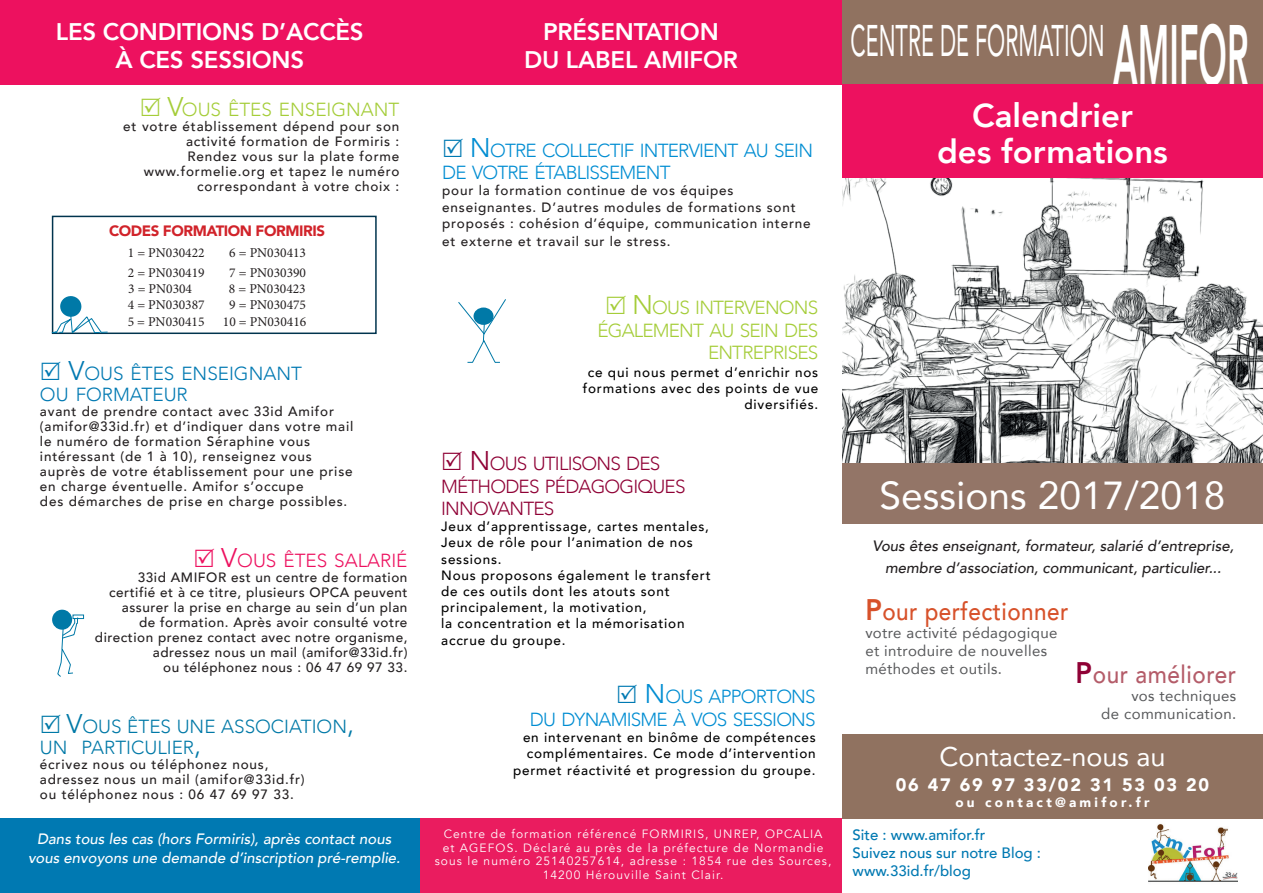
<style>
.page{position:relative;width:1263px;height:893px;background:#fff}
.page>*{position:absolute;margin:0;border:0;box-sizing:border-box;transform-origin:0 0}
.t1{font:800 85.35px "Avenir";color:#fff;scale:.4 1}
.t2{font:44.1px "Avenir";color:#fff;scale:.49 1}
.t3{font:39px "Avenir";color:#fff}
.t4{font:800 33px/36px "Avenir";color:#fff;text-align:center}
.t5{font:27px "Avenir";color:#fff}
.t6{font:500 24.75px "Avenir";letter-spacing:.02em;color:#d7512a;scale:.91 1}
.t7{font:500 24.75px "Avenir";letter-spacing:.025em;color:#b45c69;scale:.91 1}
.t8{font:800 24px/28.8px "Avenir";letter-spacing:-.01em;color:#fff;text-align:center}
.t9{font:300 18.9px/22.5px "Avenir";letter-spacing:-.045em;color:#008dd2;text-align:right}
.t10{font:300 18.9px/22.5px "Avenir";letter-spacing:-.045em;color:#8f0135}
.t11{font:300 18.9px/22.5px "Avenir";letter-spacing:-.045em;color:#a5cd39;text-align:right}
.t12{font:300 18.9px/21px "Avenir";color:#0079a7}
.t13{font:300 18.9px/21px "Avenir";color:#0079b2}
.t14{font:300 18.9px "Avenir";color:#a5cd39}
.t15{font:300 18.9px "Avenir";color:#ed115f}
.t16{font:900 18px "Avenir";letter-spacing:.1em;color:#fff}
.t17{font:italic 500 15px/21.6px "Avenir";color:#231f20;text-align:center}
.t18{font:15px/18px "Avenir";letter-spacing:.025em;color:#57585a}
.t19{font:italic 500 15px/19.5px "Avenir";color:#fff;text-align:center}
.t20{font:500 15px/18px "Avenir";color:#0079b2}
.t21{font:900 15px "Avenir";letter-spacing:-.03em;color:#d1232a}
.t22{font:500 13.5px/15px "Avenir";letter-spacing:.06em;color:#231f20}
.t23{font:500 13.5px/16.2px "Avenir";letter-spacing:.06em;color:#000001;text-align:right}
.t24{font:500 13.5px/15px "Avenir";letter-spacing:.04em;color:#231f20;text-align:right}
.t25{font:13.5px "Minion Pro";color:#231f20}
.t26{font:900 13.5px "Avenir";letter-spacing:.24em;color:#fff}
.t27{font:12px/13.5px "Avenir";letter-spacing:.09em;color:#fff;text-align:center}
.s1{font-size:27px}
.s2{font-weight:800;font-size:29.7px}
.s3{font-weight:800;font-size:29.7px;color:#8f0135}
</style>
<div class="page">
<div style="left:0;top:819px;width:421px;height:74px;background:#0079b2"></div>
<div style="left:420px;top:819px;width:422px;height:74px;background:#ea1c5f"></div>
<div style="left:52px;top:216px;width:325px;height:118px;border:2px solid #00344e"></div>
<img style="left:1148px;top:824px;width:90px;height:58px">
<img style="left:842px;top:177px;width:421px;height:286px">
<div style="left:52px;top:610px;width:20px;height:20px;background:#0079a7;border-radius:50%"></div>
<svg style="left:56px;top:614px;width:29px;height:63px"></svg>
<div style="left:842px;top:463px;width:421px;height:61px;background:#937567"></div>
<div style="left:0;top:0;width:853px;height:84px;background:#ed115f"></div>
<div style="left:842px;top:0;width:421px;height:84px;background:#907260"></div>
<div style="left:842px;top:735px;width:421px;height:84px;background:#907260"></div>
<svg style="left:458px;top:299px;width:48px;height:64px"></svg>
<div style="left:60px;top:296px;width:22px;height:21px;background:#0079a7;border-radius:50%"></div>
<svg style="left:51px;top:312px;width:58px;height:22px"></svg>
<div style="left:842px;top:84px;width:421px;height:93px;background:#ed115f"></div>
<h3 class="t8" style="left:56px;top:17px;width:309px">LES CONDITIONS D’ACCÈS<br>À CES SESSIONS</h3>
<h3 class="t8" style="left:524px;top:17px;width:215px">PRÉSENTATION<br>DU LABEL AMIFOR</h3>
<h3 class="t14" style="left:167px;top:98px;width:233px"><span class="s1">V</span>OUS ÊTES ENSEIGNANT</h3>
<p class="t22" style="left:123px;top:118px;width:278px;text-align:right">et votre établissement dépend pour son activité formation de Formiris :<br>Rendez vous sur la plate forme www.formelie.org et tapez le numéro correspondant à votre choix :</p>
<p class="t21" style="left:109px;top:218px;width:217px">CODES FORMATION FORMIRIS</p>
<p class="t25" style="left:128px;top:243px;width:78px">1 = PN030422</p>
<p class="t25" style="left:229px;top:243px;width:78px">6 = PN030413</p>
<p class="t25" style="left:128px;top:264px;width:78px">2 = PN030419</p>
<p class="t25" style="left:229px;top:264px;width:78px">7 = PN030390</p>
<p class="t25" style="left:128px;top:280px;width:65px">3 = PN0304</p>
<p class="t25" style="left:229px;top:280px;width:78px">8 = PN030423</p>
<p class="t25" style="left:128px;top:296px;width:78px">4 = PN030387</p>
<p class="t25" style="left:229px;top:296px;width:78px">9 = PN030475</p>
<p class="t25" style="left:128px;top:312px;width:78px">5 = PN030415</p>
<p class="t25" style="left:223px;top:312px;width:85px">10 = PN030416</p>
<h3 class="t13" style="left:40px;top:363px;width:263px;text-indent:28px"><span class="s1">V</span>OUS ÊTES ENSEIGNANT<br>OU FORMATEUR</h3>
<p class="t22" style="left:40px;top:403px;width:315px">avant de prendre contact avec 33id Amifor (amifor@33id.fr) et d’indiquer dans votre mail le numéro de formation Séraphine vous intéressant (de 1 à 10), renseignez vous auprès de votre établissement pour une prise en charge éventuelle. Amifor s’occupe<br>des démarches de prise en charge possibles.</p>
<h3 class="t15" style="left:221px;top:550px;width:188px"><span class="s1">V</span>OUS ÊTES SALARIÉ</h3>
<p class="t24" style="left:95px;top:569px;width:314px">33id AMIFOR est un centre de formation certifié et à ce titre, plusieurs OPCA peuvent assurer la prise en charge au sein d’un plan<br>de formation. Après av oir consulté votre direction prenez contact avec notre organisme, adressez nous un mail (amifor@33id.fr)<br>ou téléphonez nous : 06 47 69 97 33.</p>
<h3 class="t12" style="left:40px;top:716px;width:316px;text-indent:26px"><span class="s1">V</span>OUS ÊTES UNE ASSOCIATION<span class="s1">,<br></span>UN PARTICULIER<span class="s1">,</span></h3>
<p class="t22" style="left:40px;top:756px;width:266px">écrivez nous ou téléphonez nous, adressez nous un mail (amifor@33id.fr) ou téléphonez nous : 06 47 69 97 33.</p>
<p class="t19" style="left:28px;top:829px;width:374px">Dans tous les cas (hors Formiris), après contact nous vous envoyons une demande d’inscription pré-remplie.</p>
<h3 class="t9" style="left:442px;top:139px;width:372px;text-align:left;text-indent:28px"><span class="s1">N</span>OTRE COLLECTIF INTERVIENT AU SEIN<br>DE VOTRE ÉTABLISSEMENT</h3>
<p class="t22" style="left:442px;top:182px;width:370px;line-height:16.2px">pour la formation continue de vos équipes enseignantes. D’autres modules de formations sont proposés : cohésion d’équipe, communication interne</p>
<p class="t22" style="left:442px;top:233px;width:230px">et externe et travail sur le stress.</p>
<h3 class="t11" style="left:597px;top:296px;width:222px"><span class="s1">N</span>OUS INTERVENONS<br>ÉGALEMENT AU SEIN DES<br>ENTREPRISES</h3>
<p class="t23" style="left:583px;top:363px;width:237px">ce qui nous permet d’enrichir nos formations avec des points de vue diversifiés.</p>
<h3 class="t10" style="left:441px;top:452px;width:246px;text-indent:28px"><span class="s1">N</span>OUS UTILISONS DES<br>MÉTHODES PÉDAGOGIQUES<br>INNOVANTES</h3>
<p class="t23" style="left:441px;top:518px;width:271px;text-align:left">Jeux d’apprentissage, cartes mentales,<br>Jeux de rôle pour l’animation de nos sessions.<br>Nous proposons également le transfert de ces outils dont les atouts sont principalement, la motivation,<br>la concentration et la mémorisation accrue du groupe.</p>
<h3 class="t9" style="left:530px;top:686px;width:287px"><span class="s1">N</span>OUS APPORTONS<br>DU DYNAMISME À VOS SESSIONS</h3>
<p class="t23" style="left:513px;top:729px;width:304px">en intervenant en binôme de compétences complémentaires. Ce mode d’intervention permet réactivité et progression du groupe.</p>
<p class="t27" style="left:435px;top:827px;width:398px">Centre de formation référencé FORMIRIS, UNREP, OPCALIA<br>et AGEFOS. Déclaré au près de la préfecture de Normandie sous le numéro 25140257614, adresse : 1854 rue des Sources, 14200 Hérouville Saint Clair.</p>
<h2 class="t2" style="left:850px;top:6px;width:520px">CENTRE DE FORMATION</h2>
<h1 class="t1" style="left:1113px;top:-11px;width:340px">AMIFOR</h1>
<h3 class="t4" style="left:937px;top:97px;width:232px">Calendrier<br>des formations</h3>
<h3 class="t3" style="left:879px;top:464px;width:348px">Sessions 2017/2018</h3>
<p class="t17" style="left:872px;top:535px;width:363px">Vous êtes enseignant, formateur, salarié d’entreprise, membre d’association, communicant, particulier...</p>
<h3 class="t6" style="left:865px;top:590px;width:225px"><span class="s2">P</span>our perfectionner</h3>
<p class="t18" style="left:865px;top:623px;width:193px">votre activité pédagogique et introduire de nouvelles méthodes et outils.</p>
<h3 class="t7" style="left:1076px;top:653px;width:178px"><span class="s3">P</span>our améliorer</h3>
<p class="t18" style="left:1101px;top:686px;width:136px;text-align:right">vos techniques<br>de communication.</p>
<h3 class="t5" style="left:939px;top:735px;width:228px">Contactez-nous au</h3>
<h3 class="t16" style="left:896px;top:769px;width:315px">06 47 69 97 33/02 31 53 03 20</h3>
<p class="t26" style="left:955px;top:791px;width:196px">ou contact@amifor.fr</p>
<p class="t20" style="left:853px;top:825px;width:190px">Site : www.amifor.fr<br>Suivez nous sur notre Blog : www.33id.fr/blog</p>
</div>
